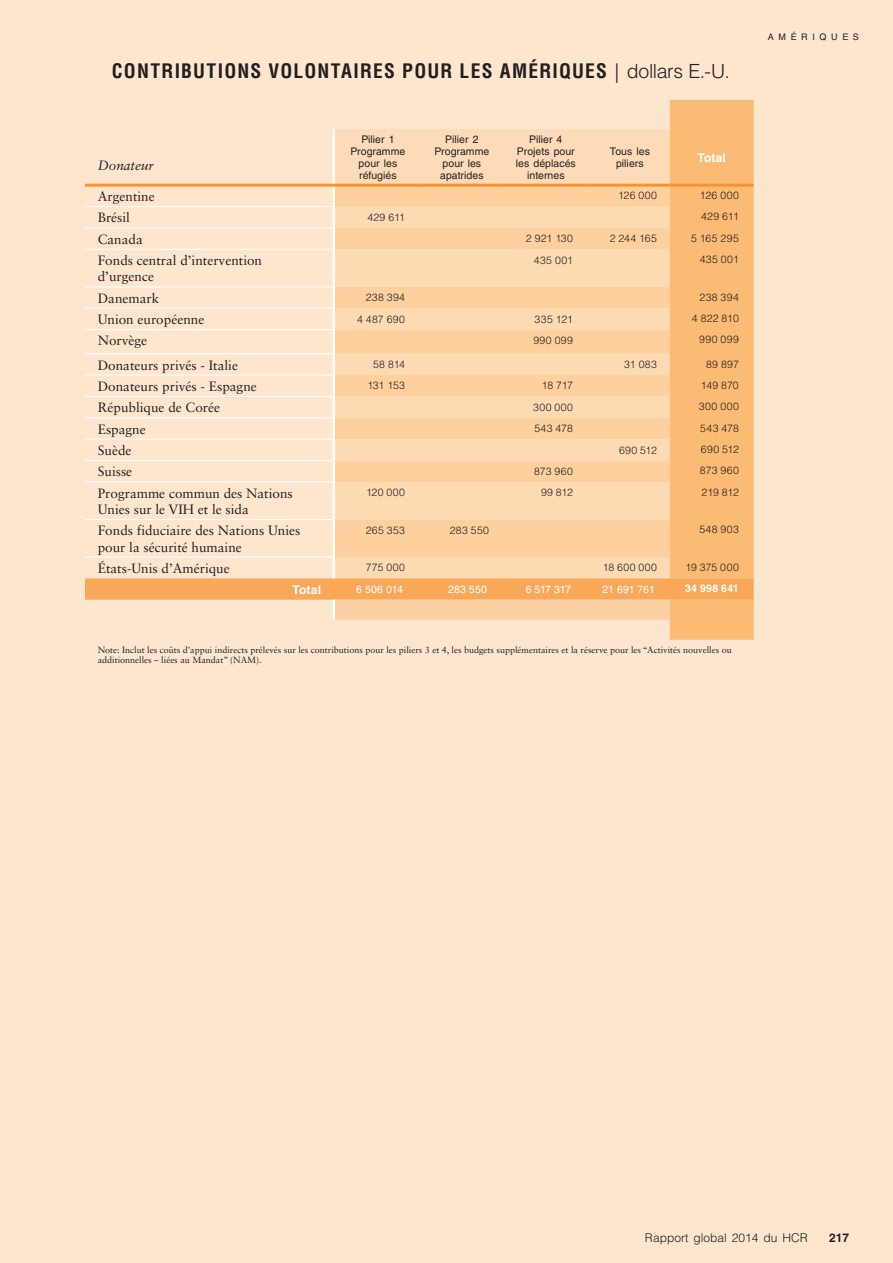
<style>
.page{position:relative;width:893px;height:1263px;background:#fee6ce}
.page>*{position:absolute;margin:0;border:0;box-sizing:border-box;transform-origin:0 0}
.t1{font:700 condensed 19.5px "Helvetica LT Std";letter-spacing:.06em;color:#231f20}
.t2{font:13.5px/16.2px "Sabon LT Std";color:#231f20}
.t3{font:italic 13.5px "Sabon LT Std";letter-spacing:-.005em;color:#231f20}
.t4{font:300 12px "Helvetica";color:#231f20}
.t5{font:700 12px "Helvetica CE";letter-spacing:.01em;color:#fff}
.t6{font:700 12px "Helvetica CE";color:#231f20}
.t7{font:300 10.5px "Helvetica";letter-spacing:.03em;color:#231f20}
.t8{font:10.5px/12px "Helvetica CE";letter-spacing:.005em;color:#231f20;text-align:center}
.t9{font:10.5px "Helvetica CE";letter-spacing:-.015em;color:#fff}
.t10{font:700 10.5px "Helvetica LT Std";letter-spacing:.035em;color:#fff}
.t11{font:9px/10.8px "Sabon LT Std";color:#231f20}
.t12{font:9px "Helvetica LT Std";letter-spacing:.52em;color:#231f20}
.s1{font-weight:300;font-stretch:normal}
</style>
<div class="page">
<div style="left:670px;top:100px;width:84px;height:540px;background:#fcbb74"></div>
<div style="left:335px;top:129px;width:335px;height:55px;background:#fddbb9"></div>
<div style="left:335px;top:187px;width:335px;height:20px;background:#fdd09e"></div>
<svg style="left:335px;top:207px;width:335px;height:371px;background:#fdd5a9"></svg>
<svg style="left:85px;top:578px;width:669px;height:42px"></svg>
<hr style="left:333px;top:187px;width:2px;height:20px;background:#fff">
<hr style="left:333px;top:207px;width:2px;height:21px;background:#fff">
<hr style="left:333px;top:228px;width:2px;height:21px;background:#fff">
<hr style="left:333px;top:249px;width:2px;height:38px;background:#fff">
<hr style="left:333px;top:287px;width:2px;height:21px;background:#fff">
<hr style="left:333px;top:308px;width:2px;height:22px;background:#fff">
<hr style="left:333px;top:330px;width:2px;height:24px;background:#fff">
<hr style="left:333px;top:354px;width:2px;height:21px;background:#fff">
<hr style="left:333px;top:375px;width:2px;height:21px;background:#fff">
<hr style="left:333px;top:396px;width:2px;height:22px;background:#fff">
<hr style="left:333px;top:439px;width:2px;height:22px;background:#fff">
<hr style="left:333px;top:461px;width:2px;height:21px;background:#fff">
<hr style="left:333px;top:482px;width:2px;height:37px;background:#fff">
<hr style="left:333px;top:519px;width:2px;height:38px;background:#fff">
<hr style="left:333px;top:418px;width:2px;height:21px;background:#fff">
<hr style="left:333px;top:557px;width:2px;height:21px;background:#fff">
<hr style="left:333px;top:600px;width:2px;height:20px;background:#fff">
<hr style="left:85px;top:184px;width:249px;height:3px;background:#f79431">
<hr style="left:334px;top:184px;width:84px;height:3px;background:#f79431">
<hr style="left:418px;top:184px;width:84px;height:3px;background:#f79431">
<hr style="left:502px;top:184px;width:84px;height:3px;background:#f79431">
<hr style="left:586px;top:184px;width:84px;height:3px;background:#f79431">
<hr style="left:670px;top:184px;width:84px;height:3px;background:#f79431">
<hr style="left:333px;top:129px;width:2px;height:55px;background:#fff">
<hr style="left:85px;top:206px;width:248px;height:1px;background:#fff">
<hr style="left:85px;top:228px;width:248px;height:1px;background:#fff">
<hr style="left:85px;top:249px;width:248px;height:1px;background:#fff">
<hr style="left:85px;top:286px;width:248px;height:1px;background:#fff">
<hr style="left:85px;top:308px;width:248px;height:1px;background:#fff">
<hr style="left:85px;top:329px;width:248px;height:1px;background:#fff">
<hr style="left:85px;top:353px;width:248px;height:1px;background:#fff">
<hr style="left:85px;top:375px;width:248px;height:1px;background:#fff">
<hr style="left:85px;top:396px;width:248px;height:1px;background:#fff">
<hr style="left:85px;top:460px;width:248px;height:1px;background:#fff">
<hr style="left:85px;top:481px;width:248px;height:1px;background:#fff">
<hr style="left:85px;top:417px;width:248px;height:1px;background:#fff">
<hr style="left:85px;top:557px;width:248px;height:1px;background:#fff">
<hr style="left:85px;top:519px;width:248px;height:1px;background:#fff">
<hr style="left:85px;top:439px;width:248px;height:1px;background:#fff">
<h1 class="t1" style="left:112px;top:58px;width:620px">CONTRIBUTIONS VOLONTAIRES POUR LES AMÉRIQUES <span class="s1">| dollars E.-U.</span></h1>
<p class="t3" style="left:98px;top:158px;width:58px">Donateur</p>
<p class="t8" style="left:350px;top:133px;width:56px">Pilier 1<br>Programme pour les réfugiés</p>
<p class="t8" style="left:434px;top:133px;width:56px">Pilier 2<br>Programme pour les apatrides</p>
<p class="t8" style="left:516px;top:133px;width:61px">Pilier 4<br>Projets pour les déplacés internes</p>
<p class="t8" style="left:610px;top:145px;width:42px">Tous les piliers</p>
<p class="t5" style="left:697px;top:150px;width:30px">Total</p>
<p class="t2" style="left:98px;top:188px;width:58px">Argentine</p>
<p class="t7" style="left:618px;top:189px;width:40px">126 000</p>
<p class="t7" style="left:700px;top:189px;width:40px">126 000</p>
<p class="t2" style="left:98px;top:209px;width:34px">Brésil</p>
<p class="t7" style="left:367px;top:211px;width:39px">429 611</p>
<p class="t7" style="left:701px;top:210px;width:39px">429 611</p>
<p class="t2" style="left:98px;top:231px;width:47px">Canada</p>
<p class="t7" style="left:526px;top:232px;width:49px">2 921 130</p>
<p class="t7" style="left:610px;top:232px;width:49px">2 244 165</p>
<p class="t7" style="left:691px;top:232px;width:49px">5 165 295</p>
<p class="t2" style="left:98px;top:252px;width:166px">Fonds central d’intervention d’urgence</p>
<p class="t7" style="left:534px;top:253px;width:41px">435 001</p>
<p class="t7" style="left:700px;top:253px;width:41px">435 001</p>
<p class="t2" style="left:98px;top:290px;width:63px">Danemark</p>
<p class="t7" style="left:366px;top:291px;width:41px">238 394</p>
<p class="t7" style="left:700px;top:290px;width:41px">238 394</p>
<p class="t2" style="left:98px;top:311px;width:108px">Union européenne</p>
<p class="t7" style="left:357px;top:312px;width:49px">4 487 690</p>
<p class="t7" style="left:535px;top:312px;width:40px">335 121</p>
<p class="t7" style="left:692px;top:312px;width:48px">4 822 810</p>
<p class="t2" style="left:98px;top:332px;width:51px">Norvège</p>
<p class="t7" style="left:533px;top:334px;width:41px">990 099</p>
<p class="t7" style="left:699px;top:333px;width:41px">990 099</p>
<p class="t2" style="left:98px;top:357px;width:142px">Donateurs privés - Italie</p>
<p class="t7" style="left:373px;top:358px;width:33px">58 814</p>
<p class="t7" style="left:624px;top:358px;width:34px">31 083</p>
<p class="t7" style="left:706px;top:357px;width:34px">89 897</p>
<p class="t2" style="left:98px;top:378px;width:161px">Donateurs privés - Espagne</p>
<p class="t7" style="left:367px;top:379px;width:39px">131 153</p>
<p class="t7" style="left:542px;top:379px;width:33px">18 717</p>
<p class="t7" style="left:701px;top:379px;width:39px">149 870</p>
<p class="t2" style="left:98px;top:399px;width:124px">République de Corée</p>
<p class="t7" style="left:533px;top:400px;width:41px">300 000</p>
<p class="t7" style="left:699px;top:400px;width:41px">300 000</p>
<p class="t2" style="left:98px;top:421px;width:50px">Espagne</p>
<p class="t7" style="left:534px;top:422px;width:40px">543 478</p>
<p class="t7" style="left:700px;top:421px;width:40px">543 478</p>
<p class="t2" style="left:98px;top:442px;width:35px">Suède</p>
<p class="t7" style="left:619px;top:443px;width:39px">690 512</p>
<p class="t7" style="left:701px;top:443px;width:39px">690 512</p>
<p class="t2" style="left:98px;top:463px;width:36px">Suisse</p>
<p class="t7" style="left:534px;top:465px;width:40px">873 960</p>
<p class="t7" style="left:700px;top:464px;width:40px">873 960</p>
<p class="t2" style="left:98px;top:485px;width:196px">Programme commun des Nations<br>Unies sur le VIH et le sida</p>
<p class="t7" style="left:366px;top:486px;width:40px">120 000</p>
<p class="t7" style="left:541px;top:486px;width:34px">99 812</p>
<p class="t7" style="left:702px;top:485px;width:39px">219 812</p>
<p class="t2" style="left:98px;top:522px;width:204px">Fonds fiduciaire des Nations Unies pour la sécurité humaine</p>
<p class="t7" style="left:366px;top:523px;width:41px">265 353</p>
<p class="t7" style="left:450px;top:523px;width:41px">283 550</p>
<p class="t7" style="left:699px;top:523px;width:41px">548 903</p>
<p class="t2" style="left:98px;top:560px;width:133px">États-Unis d’Amérique</p>
<p class="t7" style="left:366px;top:561px;width:41px">775 000</p>
<p class="t7" style="left:603px;top:561px;width:56px">18 600 000</p>
<p class="t7" style="left:685px;top:561px;width:55px">19 375 000</p>
<p class="t5" style="left:293px;top:582px;width:30px">Total</p>
<p class="t9" style="left:356px;top:583px;width:48px">6 506 014</p>
<p class="t9" style="left:448px;top:583px;width:40px">283 550</p>
<p class="t9" style="left:526px;top:583px;width:47px">6 517 317</p>
<p class="t9" style="left:602px;top:583px;width:54px">21 691 761</p>
<p class="t10" style="left:685px;top:582px;width:55px">34 998 641</p>
<p class="t11" style="left:98px;top:644px;width:635px">Note: Inclut les coûts d’appui indirects prélevés sur les contributions pour les piliers 3 et 4, les budgets supplémentaires et la réserve pour les “Activités nouvelles ou additionnelles – liées au Mandat” (NAM).</p>
<p class="t12" style="left:768px;top:32px;width:93px">AMÉRIQUES</p>
<p class="t4" style="left:645px;top:1230px;width:164px">Rapport global 2014 du HCR</p>
<p class="t6" style="left:829px;top:1230px;width:22px">217</p>
</div>
